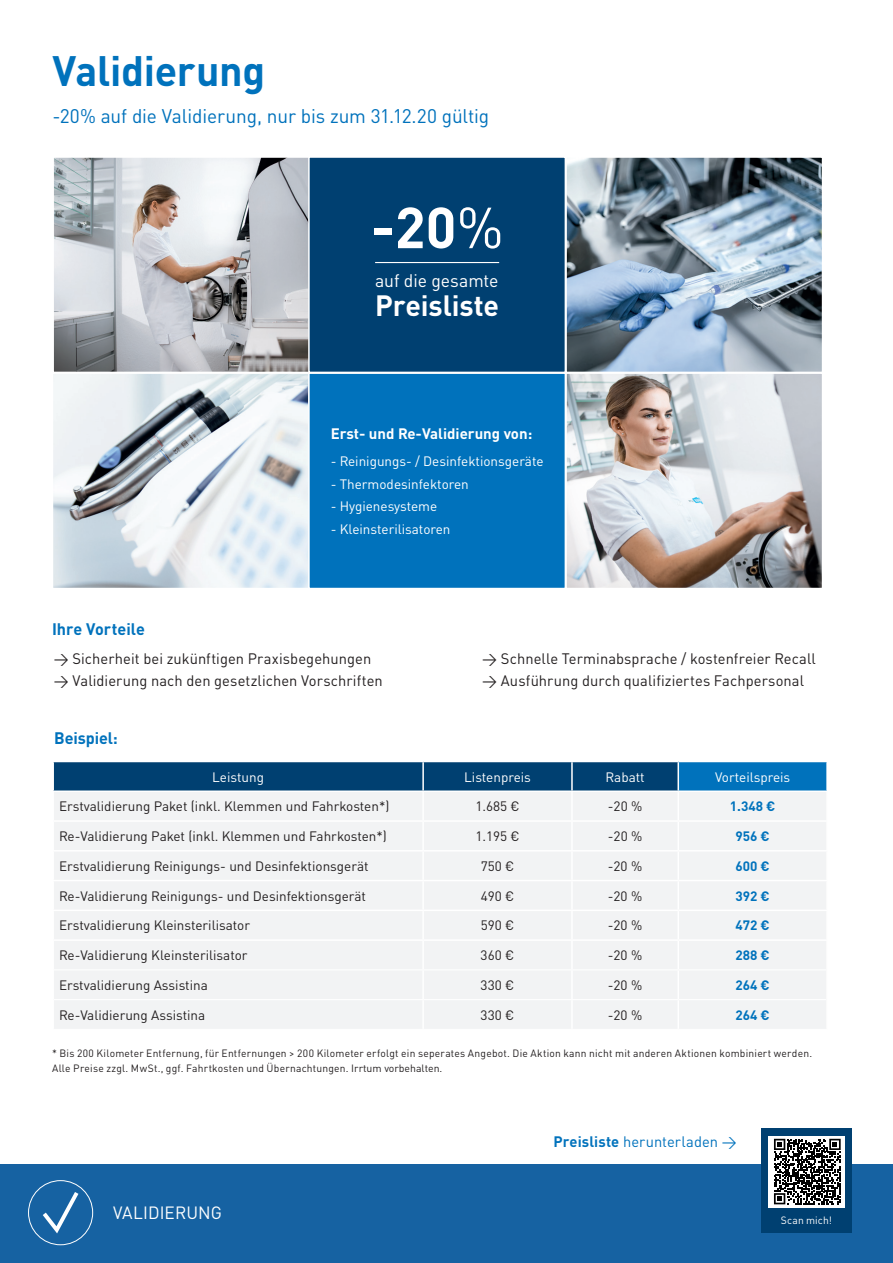
<style>
.page{position:relative;width:893px;height:1263px;background:#fff}
.page>*{position:absolute;margin:0;border:0;box-sizing:border-box;transform-origin:0 0}
.t1{font:700 57px "DINOT";color:#fff}
.t2{font:700 42px "DINOT";letter-spacing:-.01em;color:#0072bc}
.t3{font:700 28.95px "DINOT";letter-spacing:-.005em;color:#fff}
.t4{font:19.5px "DINOT";letter-spacing:-.005em;color:#0072bc}
.t5{font:18px "DINOT";letter-spacing:-.005em;color:#fff}
.t6{font:17.55px "DINOT";letter-spacing:.005em;color:#fff}
.t7{font:700 16.5px "DINOT";color:#0072bc}
.t8{font:15px "DINOT";letter-spacing:.005em;color:#231f20}
.t9{font:700 15px "DINOT";color:#fff}
.t10{font:15px "DINOT";letter-spacing:.005em;color:#0072bc}
.t11{font:13.5px "DINOT";color:#231f20}
.t12{font:13.5px "DINOT";color:#fff}
.t13{font:700 13.5px "DINOT";color:#0072bc}
.t14{font:10.5px/15px "DINOT";letter-spacing:.02em;color:#231f20}
.t15{font:10.5px "DINOT";letter-spacing:.01em;color:#fff}
.s1{font-weight:400}
.s2{font-weight:700}
</style>
<div class="page">
<div style="left:0;top:1164px;width:893px;height:99px;background:#1662a2"></div>
<div style="left:761px;top:1128px;width:91px;height:105px;background:#004071"></div>
<div style="left:768px;top:1135px;width:77px;height:72px;background:#fff"></div>
<svg style="left:774px;top:1139px;width:67px;height:65px"></svg>
<div style="left:28px;top:1180px;width:65px;height:65px;border:1px solid #fff;border-radius:50%"></div>
<svg style="left:43px;top:1192px;width:35px;height:41px"></svg>
<img style="left:55px;top:159px;width:252px;height:427px">
<div style="left:52px;top:156px;width:258px;height:217px;border:2px solid #fff"></div>
<div style="left:308px;top:156px;width:258px;height:217px;background:#004071;border:2px solid #fff"></div>
<div style="left:52px;top:372px;width:258px;height:217px;border:2px solid #fff"></div>
<div style="left:308px;top:372px;width:258px;height:217px;background:#0072bc;border:2px solid #fff"></div>
<img style="left:568px;top:159px;width:252px;height:427px">
<div style="left:565px;top:372px;width:258px;height:217px;border:2px solid #fff"></div>
<div style="left:565px;top:156px;width:258px;height:217px;border:2px solid #fff"></div>
<hr style="left:375px;top:262px;width:124px;height:1px;background:#fff">
<div style="left:54px;top:762px;width:623px;height:28px;background:#004071"></div>
<div style="left:678px;top:761px;width:149px;height:30px;background:#0072bc"></div>
<div style="left:54px;top:792px;width:772px;height:237px;background:#f2f3f4"></div>
<hr style="left:422px;top:762px;width:2px;height:28px;background:#fff">
<hr style="left:571px;top:762px;width:2px;height:28px;background:#fff">
<hr style="left:678px;top:761px;width:150px;height:1px;background:#fff">
<hr style="left:677px;top:762px;width:2px;height:28px;background:#fff">
<hr style="left:826px;top:762px;width:2px;height:28px;background:#fff">
<hr style="left:52px;top:820px;width:371px;height:2px;background:#fff">
<hr style="left:52px;top:850px;width:371px;height:1px;background:#fff">
<hr style="left:52px;top:880px;width:371px;height:1px;background:#fff">
<hr style="left:52px;top:909px;width:371px;height:2px;background:#fff">
<hr style="left:52px;top:939px;width:371px;height:2px;background:#fff">
<hr style="left:422px;top:792px;width:2px;height:28px;background:#fff">
<hr style="left:571px;top:792px;width:2px;height:28px;background:#fff">
<hr style="left:678px;top:790px;width:150px;height:2px;background:#fff">
<hr style="left:677px;top:792px;width:2px;height:28px;background:#fff">
<hr style="left:423px;top:820px;width:149px;height:2px;background:#fff">
<hr style="left:422px;top:822px;width:2px;height:28px;background:#fff">
<hr style="left:572px;top:820px;width:106px;height:2px;background:#fff">
<hr style="left:571px;top:822px;width:2px;height:28px;background:#fff">
<hr style="left:678px;top:820px;width:150px;height:2px;background:#fff">
<hr style="left:677px;top:822px;width:2px;height:28px;background:#fff">
<hr style="left:423px;top:850px;width:149px;height:1px;background:#fff">
<hr style="left:422px;top:851px;width:2px;height:29px;background:#fff">
<hr style="left:572px;top:850px;width:106px;height:1px;background:#fff">
<hr style="left:571px;top:851px;width:2px;height:29px;background:#fff">
<hr style="left:678px;top:850px;width:150px;height:1px;background:#fff">
<hr style="left:677px;top:851px;width:2px;height:29px;background:#fff">
<hr style="left:423px;top:880px;width:149px;height:1px;background:#fff">
<hr style="left:422px;top:881px;width:2px;height:28px;background:#fff">
<hr style="left:572px;top:880px;width:106px;height:1px;background:#fff">
<hr style="left:571px;top:881px;width:2px;height:28px;background:#fff">
<hr style="left:678px;top:880px;width:150px;height:1px;background:#fff">
<hr style="left:677px;top:881px;width:2px;height:28px;background:#fff">
<hr style="left:423px;top:909px;width:149px;height:2px;background:#fff">
<hr style="left:422px;top:911px;width:2px;height:28px;background:#fff">
<hr style="left:572px;top:909px;width:106px;height:2px;background:#fff">
<hr style="left:571px;top:911px;width:2px;height:28px;background:#fff">
<hr style="left:678px;top:909px;width:150px;height:2px;background:#fff">
<hr style="left:677px;top:911px;width:2px;height:28px;background:#fff">
<hr style="left:423px;top:939px;width:149px;height:2px;background:#fff">
<hr style="left:422px;top:941px;width:2px;height:28px;background:#fff">
<hr style="left:572px;top:939px;width:106px;height:2px;background:#fff">
<hr style="left:571px;top:941px;width:2px;height:28px;background:#fff">
<hr style="left:678px;top:939px;width:150px;height:2px;background:#fff">
<hr style="left:677px;top:941px;width:2px;height:28px;background:#fff">
<hr style="left:422px;top:970px;width:2px;height:29px;background:#fff">
<hr style="left:571px;top:970px;width:2px;height:29px;background:#fff">
<hr style="left:677px;top:970px;width:2px;height:29px;background:#fff">
<hr style="left:422px;top:1000px;width:2px;height:29px;background:#fff">
<hr style="left:571px;top:1000px;width:2px;height:29px;background:#fff">
<hr style="left:677px;top:1000px;width:2px;height:29px;background:#fff">
<hr style="left:54px;top:969px;width:369px;height:1px;background:#fff">
<hr style="left:423px;top:969px;width:149px;height:1px;background:#fff">
<hr style="left:572px;top:969px;width:106px;height:1px;background:#fff">
<hr style="left:678px;top:969px;width:148px;height:1px;background:#fff">
<hr style="left:54px;top:999px;width:369px;height:1px;background:#fff">
<hr style="left:423px;top:999px;width:149px;height:1px;background:#fff">
<hr style="left:572px;top:999px;width:106px;height:1px;background:#fff">
<hr style="left:678px;top:999px;width:148px;height:1px;background:#fff">
<h2 class="t2" style="left:52px;top:43px;width:214px">Validierung</h2>
<h3 class="t4" style="left:52px;top:104px;width:438px">-20% auf die Validierung, nur bis zum 31.12.20 gültig</h3>
<h1 class="t1" style="left:370px;top:190px;width:135px">-20<span class="s1">%</span></h1>
<h3 class="t5" style="left:375px;top:270px;width:125px">auf die gesamte</h3>
<h3 class="t3" style="left:375px;top:287px;width:126px">Preisliste</h3>
<p class="t9" style="left:331px;top:424px;width:203px">Erst- und Re-Validierung von:</p>
<p class="t12" style="left:331px;top:453px;width:214px">- Reinigungs- / Desinfektionsgeräte</p>
<p class="t12" style="left:331px;top:475px;width:140px">- Thermodesinfektoren</p>
<p class="t12" style="left:331px;top:498px;width:108px">- Hygienesysteme</p>
<p class="t12" style="left:331px;top:520px;width:121px">- Kleinsterilisatoren</p>
<p class="t7" style="left:52px;top:618px;width:95px">Ihre Vorteile</p>
<p class="t8" style="left:54px;top:649px;width:319px">→ Sicherheit bei zukünftigen Praxisbegehungen</p>
<p class="t8" style="left:54px;top:671px;width:330px">→ Validierung nach den gesetzlichen Vorschriften</p>
<p class="t7" style="left:54px;top:727px;width:65px">Beispiel:</p>
<p class="t8" style="left:482px;top:649px;width:335px">→ Schnelle Terminabsprache / kostenfreier Recall</p>
<p class="t8" style="left:482px;top:671px;width:323px">→ Ausführung durch qualifiziertes Fachpersonal</p>
<p class="t12" style="left:212px;top:768px;width:53px">Leistung</p>
<p class="t12" style="left:464px;top:768px;width:68px">Listenpreis</p>
<p class="t12" style="left:605px;top:768px;width:41px">Rabatt</p>
<p class="t12" style="left:715px;top:768px;width:77px">Vorteilspreis</p>
<p class="t11" style="left:59px;top:798px;width:332px">Erstvalidierung Paket (inkl. Klemmen und Fahrkosten*)</p>
<p class="t11" style="left:475px;top:798px;width:46px">1.685 €</p>
<p class="t11" style="left:608px;top:798px;width:36px">-20 %</p>
<p class="t13" style="left:730px;top:798px;width:47px">1.348 €</p>
<p class="t11" style="left:59px;top:828px;width:329px">Re-Validierung Paket (inkl. Klemmen und Fahrkosten*)</p>
<p class="t11" style="left:475px;top:828px;width:46px">1.195 €</p>
<p class="t11" style="left:608px;top:828px;width:36px">-20 %</p>
<p class="t13" style="left:735px;top:827px;width:36px">956 €</p>
<p class="t11" style="left:59px;top:857px;width:311px">Erstvalidierung Reinigungs- und Desinfektionsgerät</p>
<p class="t11" style="left:481px;top:857px;width:35px">750 €</p>
<p class="t11" style="left:608px;top:857px;width:36px">-20 %</p>
<p class="t13" style="left:735px;top:857px;width:36px">600 €</p>
<p class="t11" style="left:59px;top:887px;width:308px">Re-Validierung Reinigungs- und Desinfektionsgerät</p>
<p class="t11" style="left:481px;top:887px;width:35px">490 €</p>
<p class="t11" style="left:608px;top:887px;width:36px">-20 %</p>
<p class="t13" style="left:735px;top:887px;width:36px">392 €</p>
<p class="t11" style="left:59px;top:917px;width:192px">Erstvalidierung Kleinsterilisator</p>
<p class="t11" style="left:481px;top:917px;width:35px">590 €</p>
<p class="t11" style="left:608px;top:917px;width:36px">-20 %</p>
<p class="t13" style="left:735px;top:917px;width:36px">472 €</p>
<p class="t11" style="left:59px;top:947px;width:190px">Re-Validierung Kleinsterilisator</p>
<p class="t11" style="left:481px;top:947px;width:35px">360 €</p>
<p class="t11" style="left:608px;top:947px;width:36px">-20 %</p>
<p class="t13" style="left:735px;top:946px;width:36px">288 €</p>
<p class="t11" style="left:59px;top:977px;width:150px">Erstvalidierung Assistina</p>
<p class="t11" style="left:481px;top:977px;width:35px">330 €</p>
<p class="t11" style="left:608px;top:977px;width:36px">-20 %</p>
<p class="t13" style="left:735px;top:976px;width:36px">264 €</p>
<p class="t11" style="left:59px;top:1006px;width:148px">Re-Validierung Assistina</p>
<p class="t11" style="left:481px;top:1006px;width:35px">330 €</p>
<p class="t11" style="left:608px;top:1006px;width:36px">-20 %</p>
<p class="t13" style="left:735px;top:1006px;width:36px">264 €</p>
<p class="t14" style="left:52px;top:1046px;width:762px">* Bis 200 Kilometer Entfernung, für Entfernungen &gt; 200 Kilometer erfolgt ein seperates Angebot. Die Aktion kann nicht mit anderen Aktionen kombiniert werden.<br>Alle Preise zzgl. MwSt., ggf. Fahrtkosten und Übernachtungen. Irrtum vorbehalten.</p>
<p class="t6" style="left:113px;top:1202px;width:110px">VALIDIERUNG</p>
<p class="t10" style="left:553px;top:1132px;width:185px"><span class="s2">Preisliste</span> herunterladen →</p>
<p class="t15" style="left:781px;top:1214px;width:53px">Scan mich!</p>
</div>
